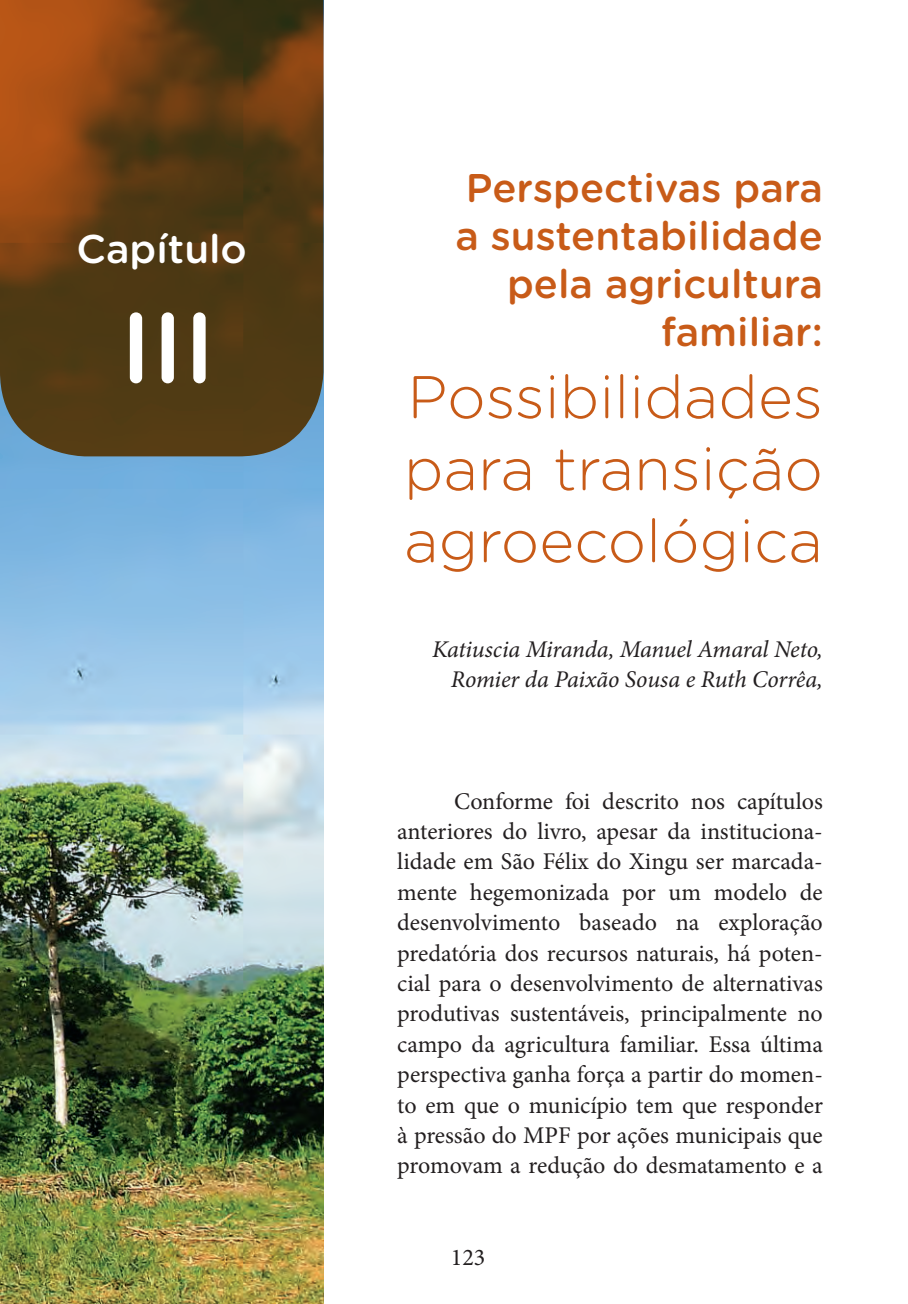
<style>
.page{position:relative;width:908px;height:1304px;background:#fff}
.page>*{position:absolute;margin:0;border:0;box-sizing:border-box;transform-origin:0 0}
.t1{font:500 100px "Gotham Rounded";color:#fff}
.t2{font:300 60px/72px "Gotham Rounded";color:#c85b18;text-align:justify}
.t3{font:500 40px/48px "Gotham Rounded";color:#c85b18;text-align:right}
.t4{font:500 40px "Gotham Rounded";color:#fff}
.t5{font:24px/30.4px "Minion Pro";color:#231f20;text-align:justify}
.t6{font:italic 24px/30.4px "Minion Pro";letter-spacing:-.01em;color:#231f20;text-align:right}
</style>
<div class="page">
<img style="left:0;top:456px;width:323px;height:848px">
<svg style="left:0;top:0;width:323px;height:456px;background:#623f16"></svg>
<h3 class="t4" style="left:76px;top:220px;width:172px">Capítulo</h3>
<h1 class="t1" style="left:120px;top:276px;width:97px">III</h1>
<h3 class="t3" style="left:455px;top:162px;width:369px">Perspectivas para a sustentabilidade pela agricultura familiar:</h3>
<h2 class="t2" style="left:403px;top:358px;width:420px">Possibilidades para transição agroecológica</h2>
<p class="t6" style="left:432px;top:634px;width:392px">Katiuscia Miranda, Manuel Amaral Neto,<br>Romier da Paixão Sousa e Ruth Corrêa,</p>
<p class="t5" style="left:397px;top:786px;width:427px;text-indent:57px">Conforme foi descrito nos capítulos anteriores do livro, apesar da instituciona&shy;lidade em São Félix do Xingu ser marcada&shy;mente hegemonizada por um modelo de desenvolvimento baseado na exploração predatória dos recursos naturais, há poten&shy;cial para o desenvolvimento de alternativas produtivas sustentáveis, principalmente no campo da agricultura familiar. Essa última perspectiva ganha força a partir do momen&shy;to em que o município tem que responder à pressão do MPF por ações municipais que promovam a redução do desmatamento e a</p>
<p class="t5" style="left:450px;top:1242px;width:36px">123</p>
</div>
